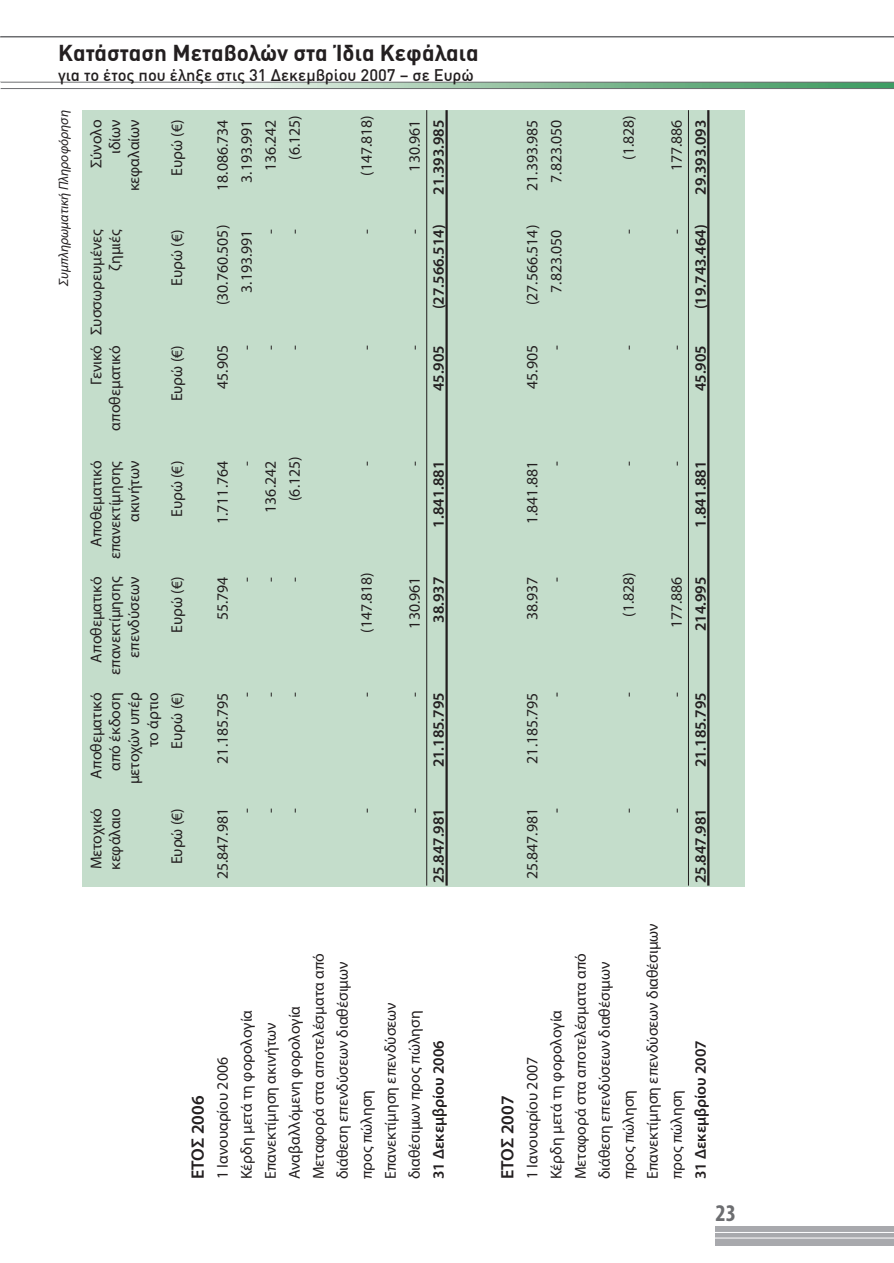
<style>
.page{position:relative;width:894px;height:1263px;background:#fff}
.page>*{position:absolute;margin:0;border:0;box-sizing:border-box;transform-origin:0 0}
.t1{font:700 condensed 24px "Myriad Pro";color:#6c6d70}
.t2{font:700 22.5px "DIN Greek";color:#231f20}
.t3{font:600 18px "Myriad Pro";color:#231f20}
.t4{font:500 16.5px "DIN Greek";color:#231f20}
.t5{font:15.75px/24px "Myriad Pro";color:#231f20}
.t6{font:600 15.75px "Myriad Pro";color:#231f20}
.t7{font:italic 13.5px "Myriad Pro";color:#231f20}
</style>
<div class="page">
<div style="left:715px;top:1225px;width:178px;height:19px;background:#a8a9ad"></div>
<hr style="left:0;top:1237px;width:893px;height:1px;background:#fff">
<hr style="left:0;top:1231px;width:893px;height:1px;background:#fff">
<svg style="left:232px;top:83px;width:661px;height:5px;background:#8dc09e"></svg>
<hr style="left:1px;top:88px;width:892px;height:1px;background:#6c6d70">
<hr style="left:1px;top:82px;width:892px;height:1px;background:#6c6d70">
<hr style="left:1px;top:36px;width:892px;height:1px;background:#6c6d70">
<div style="left:82px;top:110px;width:662px;height:776px;background:#c4ddcb"></div>
<hr style="left:707px;top:110px;width:2px;height:775px;background:#231f20">
<hr style="left:688px;top:110px;width:1px;height:775px;background:#231f20">
<hr style="left:445px;top:110px;width:2px;height:775px;background:#231f20">
<hr style="left:426px;top:110px;width:1px;height:775px;background:#231f20">
<h2 class="t2" style="left:58px;top:40px;width:422px">Κατάσταση Μεταβολών στα Ίδια Κεφάλαια</h2>
<p class="t4" style="left:58px;top:66px;width:417px">για το έτος που έληξε στις 31 Δεκεμβρίου 2007 – σε Ευρώ</p>
<p class="t7" style="left:58px;top:286px;width:177px;rotate:-90deg">Συμπληρωματική Πληροφόρηση</p>
<p class="t5" style="left:123px;top:191px;width:73px;rotate:-90deg">κεφαλαίων</p>
<p class="t5" style="left:104px;top:154px;width:36px;rotate:-90deg">ιδίων</p>
<p class="t5" style="left:85px;top:168px;width:50px;rotate:-90deg">Σύνολο</p>
<p class="t5" style="left:166px;top:176px;width:58px;rotate:-90deg">Ευρώ (€)</p>
<p class="t5" style="left:85px;top:385px;width:157px;rotate:-90deg">Γενικό Συσσωρευμένες</p>
<p class="t5" style="left:104px;top:270px;width:43px;rotate:-90deg">ζημιές</p>
<p class="t5" style="left:104px;top:430px;width:87px;rotate:-90deg">αποθεματικό</p>
<p class="t5" style="left:166px;top:285px;width:58px;rotate:-90deg">Ευρώ (€)</p>
<p class="t5" style="left:166px;top:401px;width:58px;rotate:-90deg">Ευρώ (€)</p>
<p class="t5" style="left:104px;top:771px;width:311px;rotate:-90deg">από έκδοση επανεκτίμησης επανεκτίμησης</p>
<p class="t5" style="left:123px;top:522px;width:63px;rotate:-90deg">ακινήτων</p>
<p class="t5" style="left:85px;top:547px;width:88px;rotate:-90deg">Αποθεματικό</p>
<p class="t5" style="left:123px;top:657px;width:83px;rotate:-90deg">επενδύσεων</p>
<p class="t5" style="left:85px;top:662px;width:88px;rotate:-90deg">Αποθεματικό</p>
<p class="t5" style="left:123px;top:784px;width:93px;rotate:-90deg">μετοχών υπέρ</p>
<p class="t5" style="left:85px;top:778px;width:88px;rotate:-90deg">Αποθεματικό</p>
<p class="t5" style="left:142px;top:746px;width:56px;rotate:-90deg">το άρτιο</p>
<p class="t5" style="left:166px;top:517px;width:58px;rotate:-90deg">Ευρώ (€)</p>
<p class="t5" style="left:166px;top:632px;width:58px;rotate:-90deg">Ευρώ (€)</p>
<p class="t5" style="left:166px;top:748px;width:58px;rotate:-90deg">Ευρώ (€)</p>
<p class="t5" style="left:104px;top:870px;width:64px;rotate:-90deg">κεφάλαιο</p>
<p class="t5" style="left:85px;top:869px;width:63px;rotate:-90deg">Μετοχικό</p>
<p class="t5" style="left:166px;top:864px;width:58px;rotate:-90deg">Ευρώ (€)</p>
<p class="t5" style="left:212px;top:191px;width:73px;rotate:-90deg">18.086.734</p>
<p class="t5" style="left:236px;top:183px;width:65px;rotate:-90deg">3.193.991</p>
<p class="t5" style="left:260px;top:171px;width:53px;rotate:-90deg">136.242</p>
<p class="t5" style="left:284px;top:160px;width:46px;rotate:-90deg">(6.125 )</p>
<p class="t5" style="left:212px;top:305px;width:82px;rotate:-90deg">(30.760.505 )</p>
<p class="t5" style="left:236px;top:292px;width:65px;rotate:-90deg">3.193.991</p>
<p class="t5" style="left:260px;top:234px;width:6px;rotate:-90deg">-</p>
<p class="t5" style="left:284px;top:234px;width:6px;rotate:-90deg">-</p>
<p class="t5" style="left:212px;top:389px;width:45px;rotate:-90deg">45.905</p>
<p class="t5" style="left:236px;top:350px;width:6px;rotate:-90deg">-</p>
<p class="t5" style="left:260px;top:350px;width:6px;rotate:-90deg">-</p>
<p class="t5" style="left:284px;top:350px;width:6px;rotate:-90deg">-</p>
<p class="t5" style="left:212px;top:524px;width:65px;rotate:-90deg">1.711.764</p>
<p class="t5" style="left:236px;top:465px;width:6px;rotate:-90deg">-</p>
<p class="t5" style="left:260px;top:512px;width:53px;rotate:-90deg">136.242</p>
<p class="t5" style="left:284px;top:501px;width:46px;rotate:-90deg">(6.125 )</p>
<p class="t5" style="left:212px;top:620px;width:45px;rotate:-90deg">55.794</p>
<p class="t5" style="left:236px;top:581px;width:6px;rotate:-90deg">-</p>
<p class="t5" style="left:260px;top:581px;width:6px;rotate:-90deg">-</p>
<p class="t5" style="left:284px;top:581px;width:6px;rotate:-90deg">-</p>
<p class="t5" style="left:212px;top:763px;width:73px;rotate:-90deg">21.185.795</p>
<p class="t5" style="left:212px;top:879px;width:73px;rotate:-90deg">25.847.981</p>
<p class="t5" style="left:236px;top:697px;width:6px;rotate:-90deg">-</p>
<p class="t5" style="left:236px;top:812px;width:6px;rotate:-90deg">-</p>
<p class="t5" style="left:260px;top:697px;width:6px;rotate:-90deg">-</p>
<p class="t5" style="left:260px;top:812px;width:6px;rotate:-90deg">-</p>
<p class="t5" style="left:284px;top:697px;width:6px;rotate:-90deg">-</p>
<p class="t5" style="left:284px;top:812px;width:6px;rotate:-90deg">-</p>
<p class="t5" style="left:356px;top:176px;width:62px;rotate:-90deg">(147.818 )</p>
<p class="t5" style="left:404px;top:171px;width:53px;rotate:-90deg">130.961</p>
<p class="t6" style="left:432px;top:195px;width:76px;rotate:-90deg">21.393.985</p>
<p class="t5" style="left:356px;top:234px;width:6px;rotate:-90deg">-</p>
<p class="t5" style="left:404px;top:234px;width:6px;rotate:-90deg">-</p>
<p class="t6" style="left:432px;top:309px;width:86px;rotate:-90deg">(27.566.514 )</p>
<p class="t5" style="left:356px;top:350px;width:6px;rotate:-90deg">-</p>
<p class="t5" style="left:404px;top:350px;width:6px;rotate:-90deg">-</p>
<p class="t6" style="left:432px;top:391px;width:47px;rotate:-90deg">45.905</p>
<p class="t5" style="left:356px;top:465px;width:6px;rotate:-90deg">-</p>
<p class="t5" style="left:404px;top:466px;width:6px;rotate:-90deg">-</p>
<p class="t6" style="left:432px;top:527px;width:68px;rotate:-90deg">1.841.881</p>
<p class="t5" style="left:356px;top:633px;width:62px;rotate:-90deg">(147.818 )</p>
<p class="t5" style="left:404px;top:628px;width:53px;rotate:-90deg">130.961</p>
<p class="t6" style="left:432px;top:622px;width:47px;rotate:-90deg">38.937</p>
<p class="t5" style="left:356px;top:697px;width:6px;rotate:-90deg">-</p>
<p class="t5" style="left:404px;top:697px;width:6px;rotate:-90deg">-</p>
<p class="t6" style="left:432px;top:767px;width:76px;rotate:-90deg">21.185.795</p>
<p class="t5" style="left:356px;top:812px;width:6px;rotate:-90deg">-</p>
<p class="t5" style="left:404px;top:812px;width:6px;rotate:-90deg">-</p>
<p class="t6" style="left:432px;top:883px;width:76px;rotate:-90deg">25.847.981</p>
<p class="t3" style="left:191px;top:1178px;width:85px;rotate:-90deg">ΕΤΟΣ 2006</p>
<p class="t5" style="left:212px;top:1178px;width:123px;rotate:-90deg">1 Ιανουαρίου 2006</p>
<p class="t5" style="left:236px;top:1178px;width:171px;rotate:-90deg">Κέρδη μετά τη φορολογία</p>
<p class="t5" style="left:260px;top:1178px;width:158px;rotate:-90deg">Επανεκτίμηση ακινήτων</p>
<p class="t5" style="left:284px;top:1178px;width:175px;rotate:-90deg">Αναβαλλόμενη φορολογία</p>
<p class="t5" style="left:308px;top:1178px;width:228px;rotate:-90deg">Μεταφορά στα αποτελέσματα από διάθεση επενδύσεων διαθέσιμων προς πώληση</p>
<p class="t5" style="left:380px;top:1178px;width:178px;rotate:-90deg">Επανεκτίμηση επενδύσεων διαθέσιμων προς πώληση</p>
<p class="t6" style="left:432px;top:1178px;width:140px;rotate:-90deg">31 Δεκεμβρίου 2006</p>
<p class="t5" style="left:521px;top:191px;width:73px;rotate:-90deg">21.393.985</p>
<p class="t5" style="left:545px;top:183px;width:65px;rotate:-90deg">7.823.050</p>
<p class="t5" style="left:521px;top:305px;width:82px;rotate:-90deg">(27.566.514 )</p>
<p class="t5" style="left:545px;top:292px;width:65px;rotate:-90deg">7.823.050</p>
<p class="t5" style="left:521px;top:389px;width:45px;rotate:-90deg">45.905</p>
<p class="t5" style="left:545px;top:350px;width:6px;rotate:-90deg">-</p>
<p class="t5" style="left:617px;top:160px;width:46px;rotate:-90deg">(1.828 )</p>
<p class="t5" style="left:665px;top:171px;width:53px;rotate:-90deg">177.886</p>
<p class="t6" style="left:694px;top:195px;width:76px;rotate:-90deg">29.393.093</p>
<p class="t5" style="left:617px;top:234px;width:6px;rotate:-90deg">-</p>
<p class="t5" style="left:665px;top:234px;width:6px;rotate:-90deg">-</p>
<p class="t6" style="left:694px;top:309px;width:86px;rotate:-90deg">(19.743.464 )</p>
<p class="t5" style="left:617px;top:350px;width:6px;rotate:-90deg">-</p>
<p class="t5" style="left:665px;top:350px;width:6px;rotate:-90deg">-</p>
<p class="t6" style="left:694px;top:391px;width:47px;rotate:-90deg">45.905</p>
<p class="t5" style="left:521px;top:524px;width:65px;rotate:-90deg">1.841.881</p>
<p class="t5" style="left:545px;top:465px;width:6px;rotate:-90deg">-</p>
<p class="t5" style="left:521px;top:620px;width:45px;rotate:-90deg">38.937</p>
<p class="t5" style="left:545px;top:581px;width:6px;rotate:-90deg">-</p>
<p class="t5" style="left:617px;top:465px;width:6px;rotate:-90deg">-</p>
<p class="t5" style="left:617px;top:616px;width:46px;rotate:-90deg">(1.828 )</p>
<p class="t5" style="left:665px;top:465px;width:6px;rotate:-90deg">-</p>
<p class="t6" style="left:694px;top:527px;width:68px;rotate:-90deg">1.841.881</p>
<p class="t5" style="left:665px;top:628px;width:53px;rotate:-90deg">177.886</p>
<p class="t6" style="left:694px;top:631px;width:56px;rotate:-90deg">214.995</p>
<p class="t5" style="left:521px;top:763px;width:73px;rotate:-90deg">21.185.795</p>
<p class="t5" style="left:545px;top:697px;width:6px;rotate:-90deg">-</p>
<p class="t5" style="left:617px;top:697px;width:6px;rotate:-90deg">-</p>
<p class="t5" style="left:665px;top:697px;width:6px;rotate:-90deg">-</p>
<p class="t6" style="left:694px;top:767px;width:76px;rotate:-90deg">21.185.795</p>
<p class="t5" style="left:521px;top:879px;width:73px;rotate:-90deg">25.847.981</p>
<p class="t5" style="left:545px;top:812px;width:6px;rotate:-90deg">-</p>
<p class="t5" style="left:617px;top:812px;width:6px;rotate:-90deg">-</p>
<p class="t5" style="left:665px;top:812px;width:6px;rotate:-90deg">-</p>
<p class="t6" style="left:694px;top:883px;width:76px;rotate:-90deg">25.847.981</p>
<p class="t3" style="left:500px;top:1178px;width:85px;rotate:-90deg">ΕΤΟΣ 2007</p>
<p class="t5" style="left:521px;top:1178px;width:123px;rotate:-90deg">1 Ιανουαρίου 2007</p>
<p class="t5" style="left:545px;top:1178px;width:171px;rotate:-90deg">Κέρδη μετά τη φορολογία</p>
<p class="t5" style="left:569px;top:1178px;width:228px;rotate:-90deg">Μεταφορά στα αποτελέσματα από διάθεση επενδύσεων διαθέσιμων προς πώληση</p>
<p class="t5" style="left:641px;top:1178px;width:257px;rotate:-90deg">Επανεκτίμηση επενδύσεων διαθέσιμων προς πώληση</p>
<p class="t6" style="left:694px;top:1178px;width:140px;rotate:-90deg">31 Δεκεμβρίου 2007</p>
<h1 class="t1" style="left:715px;top:1204px;width:22px">23</h1>
</div>
